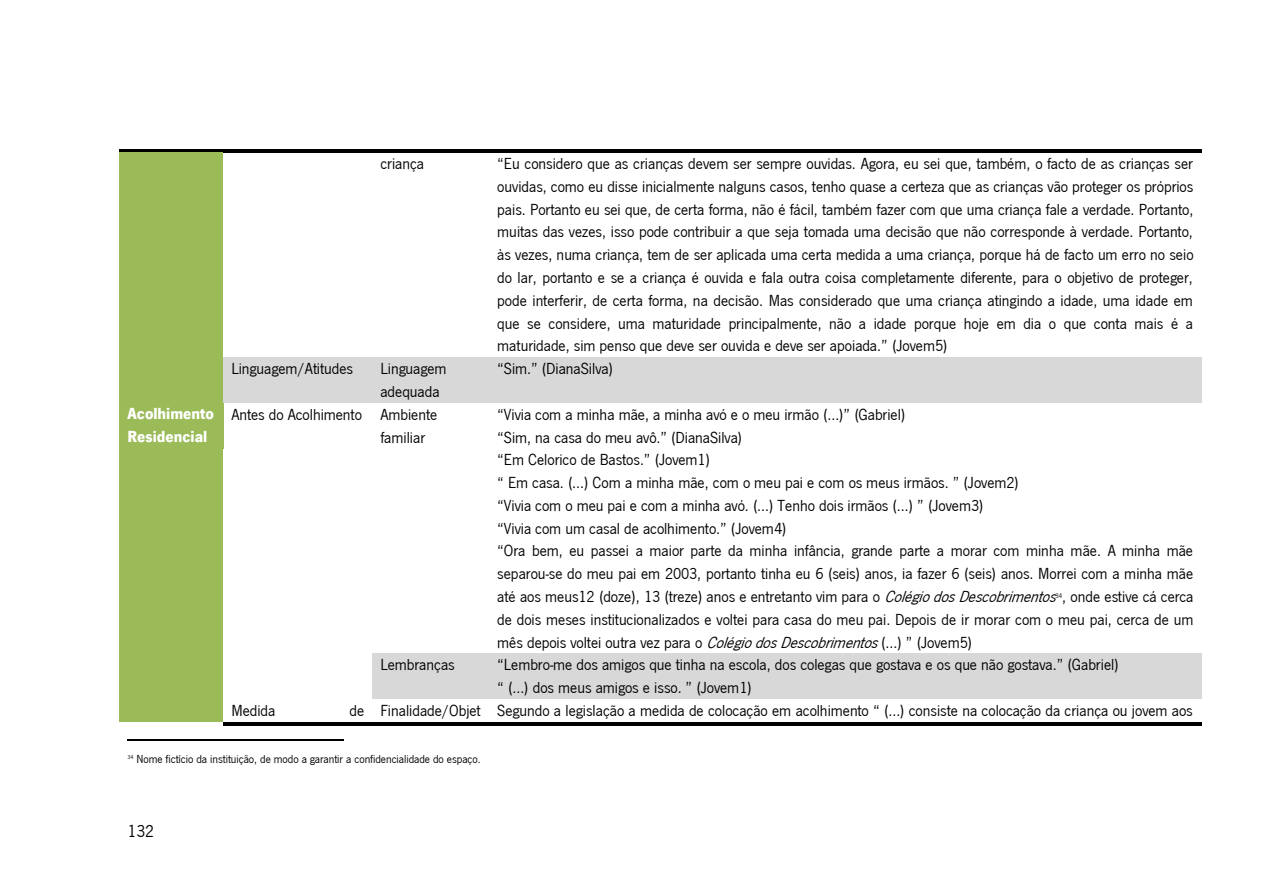
<style>
.page{position:relative;width:1263px;height:893px;background:#fff}
.page>*{position:absolute;margin:0;border:0;box-sizing:border-box;transform-origin:0 0}
.t1{font:18px "News Got T";color:#000}
.t2{font:16.5px/22.8px "News Got T";color:#000}
.t3{font:700 16.5px/22.6px "News Got T";color:#fff}
.t4{font:12px "News Got T";color:#000}
.t5{font:6.9px "News Got T";color:#000}
.s1{font-style:italic}
</style>
<div class="page">
<div style="left:120px;top:152px;width:103px;height:205px;background:#9bbb59"></div>
<hr style="left:120px;top:149px;width:103px;height:3px;background:#000">
<svg style="left:223px;top:149px;width:4px;height:3px"></svg>
<hr style="left:227px;top:149px;width:145px;height:3px;background:#000">
<svg style="left:372px;top:149px;width:4px;height:3px"></svg>
<hr style="left:376px;top:149px;width:113px;height:3px;background:#000">
<hr style="left:492px;top:149px;width:709px;height:3px;background:#000">
<div style="left:120px;top:357px;width:103px;height:46px;background:#9bbb59"></div>
<div style="left:223px;top:357px;width:8px;height:23px;background:#d8d8d8"></div>
<div style="left:364px;top:357px;width:8px;height:23px;background:#d8d8d8"></div>
<div style="left:223px;top:380px;width:149px;height:23px;background:#d8d8d8"></div>
<div style="left:231px;top:357px;width:133px;height:23px;background:#d8d8d8"></div>
<div style="left:372px;top:357px;width:8px;height:46px;background:#d8d8d8"></div>
<div style="left:481px;top:357px;width:8px;height:46px;background:#d8d8d8"></div>
<div style="left:380px;top:357px;width:101px;height:23px;background:#d8d8d8"></div>
<div style="left:380px;top:380px;width:101px;height:23px;background:#d8d8d8"></div>
<div style="left:489px;top:357px;width:8px;height:23px;background:#d8d8d8"></div>
<div style="left:1193px;top:357px;width:8px;height:23px;background:#d8d8d8"></div>
<div style="left:489px;top:380px;width:712px;height:23px;background:#d8d8d8"></div>
<div style="left:497px;top:357px;width:696px;height:23px;background:#d8d8d8"></div>
<div style="left:120px;top:403px;width:8px;height:45px;background:#9bbb59"></div>
<div style="left:215px;top:403px;width:8px;height:45px;background:#9bbb59"></div>
<div style="left:120px;top:448px;width:103px;height:274px;background:#9bbb59"></div>
<div style="left:128px;top:403px;width:87px;height:23px;background:#9bbb59"></div>
<div style="left:128px;top:426px;width:87px;height:22px;background:#9bbb59"></div>
<div style="left:372px;top:653px;width:8px;height:23px;background:#d8d8d8"></div>
<div style="left:481px;top:653px;width:8px;height:23px;background:#d8d8d8"></div>
<div style="left:372px;top:676px;width:117px;height:23px;background:#d8d8d8"></div>
<div style="left:380px;top:653px;width:101px;height:23px;background:#d8d8d8"></div>
<div style="left:489px;top:653px;width:8px;height:46px;background:#d8d8d8"></div>
<div style="left:1193px;top:653px;width:8px;height:46px;background:#d8d8d8"></div>
<div style="left:497px;top:653px;width:696px;height:23px;background:#d8d8d8"></div>
<div style="left:497px;top:676px;width:696px;height:23px;background:#d8d8d8"></div>
<hr style="left:223px;top:722px;width:149px;height:3px;background:#000">
<svg style="left:372px;top:722px;width:4px;height:3px"></svg>
<hr style="left:376px;top:722px;width:113px;height:3px;background:#000">
<hr style="left:492px;top:722px;width:709px;height:3px;background:#000">
<hr style="left:128px;top:740px;width:216px;height:1px;background:#000">
<p class="t2" style="left:380px;top:151px;width:45px">criança</p>
<p class="t2" style="left:497px;top:151px;width:698px;text-align:justify">“Eu considero que as crianças devem ser sempre ouvidas. Agora, eu sei que, também, o facto de as crianças ser ouvidas, como eu disse inicialmente nalguns casos, tenho quase a certeza que as crianças vão proteger os próprios pais. Portanto eu sei que, de certa forma, não é fácil, também fazer com que uma criança fale a verdade. Portanto, muitas das vezes, isso pode contribuir a que seja tomada uma decisão que não corresponde à verdade. Portanto, às vezes, numa criança, tem de ser aplicada uma certa medida a uma criança, porque há de facto um erro no seio do lar, portanto e se a criança é ouvida e fala outra coisa completamente diferente, para o objetivo de proteger, pode interferir, de certa forma, na decisão. Mas considerado que uma criança atingindo a idade, uma idade em que se considere, uma maturidade principalmente, não a idade porque hoje em dia o que conta mais é a maturidade, sim penso que deve ser ouvida e deve ser apoiada.” (Jovem5)</p>
<p class="t2" style="left:231px;top:356px;width:123px">Linguagem/Atitudes</p>
<p class="t2" style="left:380px;top:356px;width:68px">Linguagem adequada</p>
<p class="t2" style="left:497px;top:356px;width:117px">“Sim.” (DianaSilva)</p>
<p class="t3" style="left:128px;top:401px;width:88px">Acolhimento<br>Residencial</p>
<p class="t2" style="left:231px;top:402px;width:132px">Antes do Acolhimento</p>
<p class="t2" style="left:380px;top:402px;width:58px">Ambiente familiar</p>
<p class="t2" style="left:497px;top:402px;width:410px">“Vivia com a minha mãe, a minha avó e o meu irmão (…)” (Gabriel)</p>
<p class="t2" style="left:497px;top:424px;width:246px">“Sim, na casa do meu avô.” (DianaSilva)</p>
<p class="t2" style="left:497px;top:447px;width:214px">“Em Celorico de Bastos.” (Jovem1)</p>
<p class="t2" style="left:497px;top:470px;width:523px">“ Em casa. (…) Com a minha mãe, com o meu pai e com os meus irmãos. ” (Jovem2)</p>
<p class="t2" style="left:497px;top:493px;width:488px">“Vivia com o meu pai e com a minha avó. (…) Tenho dois irmãos (…) ” (Jovem3)</p>
<p class="t2" style="left:497px;top:515px;width:291px">“Vivia com um casal de acolhimento.” (Jovem4)</p>
<p class="t2" style="left:497px;top:538px;width:698px;text-align:justify">“Ora bem, eu passei a maior parte da minha infância, grande parte a morar com minha mãe. A minha mãe separou-se do meu pai em 2003, portanto tinha eu 6 (seis) anos, ia fazer 6 (seis) anos. Morrei com a minha mãe até aos meus12 (doze), 13 (treze) anos e entretanto vim para o <span class="s1">ColégiodosDescobrimentos</span>, onde estive cá cerca</p>
<p class="t5" style="left:1055px;top:591px;width:8px">34</p>
<p class="t2" style="left:497px;top:607px;width:698px">de dois meses institucionalizados e voltei para casa do meu pai. Depois de ir morar com o meu pai, cerca de um mês depois voltei outra vez para o <span class="s1">ColégiodosDescobrimentos</span>(…) ” (Jovem5)</p>
<p class="t2" style="left:380px;top:652px;width:76px">Lembranças</p>
<p class="t2" style="left:497px;top:652px;width:623px">“Lembro-me dos amigos que tinha na escola, dos colegas que gostava e os que não gostava.” (Gabriel)</p>
<p class="t2" style="left:497px;top:675px;width:256px">“ (…) dos meus amigos e isso. ” (Jovem1)</p>
<p class="t2" style="left:231px;top:698px;width:46px">Medida</p>
<p class="t2" style="left:350px;top:698px;width:16px">de</p>
<p class="t2" style="left:380px;top:698px;width:102px">Finalidade/Objet</p>
<p class="t2" style="left:497px;top:698px;width:697px">Segundo a legislação a medida de colocação em acolhimento “ (…) consiste na colocação da criança ou jovem aos</p>
<p class="t4" style="left:128px;top:751px;width:354px"><sup>34</sup> Nome fictício da instituição, de modo a garantir a confidencialidade do espaço.</p>
<p class="t1" style="left:128px;top:819px;width:28px">132</p>
</div>
